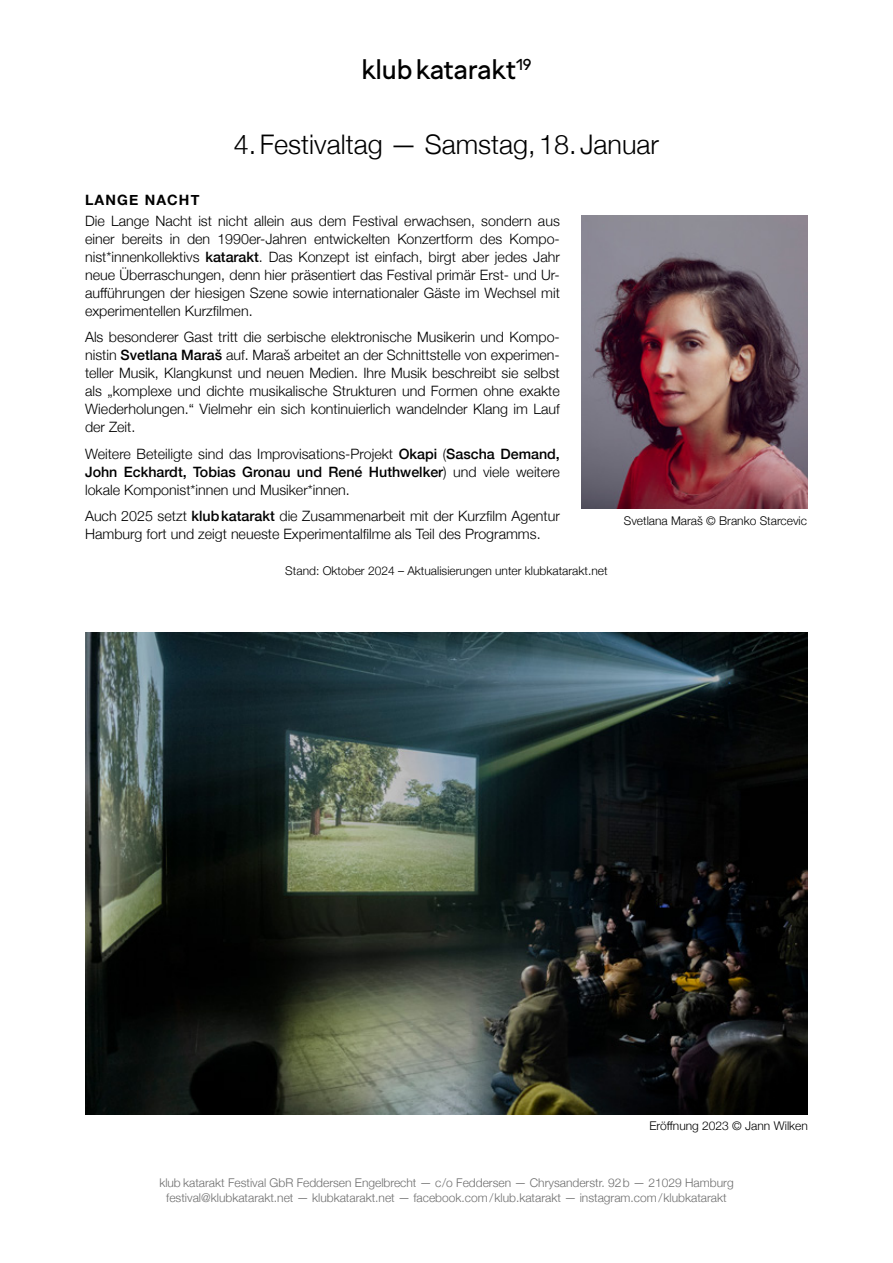
<style>
.page{position:relative;width:893px;height:1263px;background:#fff}
.page>*{position:absolute;margin:0;border:0;box-sizing:border-box;transform-origin:0 0}
.t1{font:300 27px "Helvetica Neue";color:#000}
.t2{font:27px "Jungka";letter-spacing:-.01em;color:#000}
.t3{font:300 14.25px/18px "Helvetica Neue";color:#000;text-align:justify}
.t4{font:700 14.25px "Helvetica Neue";letter-spacing:.08em;color:#000}
.t5{font:300 12px/15px "Helvetica Neue";color:#6e6e6e;text-align:center}
.t6{font:300 12px "Helvetica Neue";color:#000}
.s1{font-weight:500}
</style>
<div class="page">
<img style="left:85px;top:632px;width:723px;height:482px">
<img style="left:581px;top:216px;width:227px;height:292px">
<h1 class="t2" style="left:361px;top:54px;width:171px">klubkatarakt<sup>19</sup></h1>
<h1 class="t1" style="left:234px;top:122px;width:427px">4.Festivaltag — Samstag,18. Januar</h1>
<p class="t4" style="left:85px;top:189px;width:116px">LANGE NACHT</p>
<p class="t3" style="left:85px;top:211px;width:476px">Die Lange Nacht ist nicht allein aus dem Festival erwachsen, sondern aus einer bereits in den 1990er-Jahren entwickelten Konzertform des Kompo&shy;nist*innenkollektivs <span class="s1">katarakt</span>. Das Konzept ist einfach, birgt aber jedes Jahr neue Überraschungen, denn hier präsentiert das Festival primär Erst- und Ur&shy;aufführungen der hiesigen Szene sowie internationaler Gäste im Wechsel mit experimentellen Kurzfilmen.</p>
<p class="t3" style="left:85px;top:327px;width:476px">Als besonderer Gast tritt die serbische elektronische Musikerin und Kompo&shy;nistin <span class="s1">Svetlana Maraš</span> auf. Maraš arbeitet an der Schnittstelle von experimen&shy;teller Musik, Klangkunst und neuen Medien. Ihre Musik beschreibt sie selbst als „komplexe und dichte musikalische Strukturen und Formen ohne exakte Wiederholungen.“ Vielmehr ein sich kontinuierlich wandelnder Klang im Lauf der Zeit.</p>
<p class="t3" style="left:85px;top:444px;width:476px">Weitere Beteiligte sind das Improvisations-Projekt <span class="s1">Okapi</span> (<span class="s1">Sascha Demand, John Eckhardt, Tobias Gronau und René Huthwelker</span>) und viele weitere lokale Komponist*innen und Musiker*innen.</p>
<p class="t3" style="left:85px;top:506px;width:476px">Auch 2025 setzt <span class="s1">klubkatarakt</span> die Zusammenarbeit mit der Kurzfilm Agentur<br>Hamburg fort und zeigt neueste Experimentalfilme als Teil des Programms.</p>
<p class="t6" style="left:285px;top:561px;width:324px">Stand: Oktober 2024 – Aktualisierungen unter klubkatarakt.net</p>
<p class="t6" style="left:624px;top:511px;width:185px">Svetlana Maraš © Branko Starcevic</p>
<p class="t6" style="left:649px;top:1116px;width:160px">Eröffnung 2023 © Jann Wilken</p>
<p class="t5" style="left:159px;top:1175px;width:576px">klub katarakt Festival GbR Feddersen Engelbrecht — c/o Feddersen — Chrysanderstr. 92b — 21029 Hamburg festival@klubkatarakt.net — klubkatarakt.net — facebook.com/klub.katarakt — instagram.com/klubkatarakt</p>
</div>
